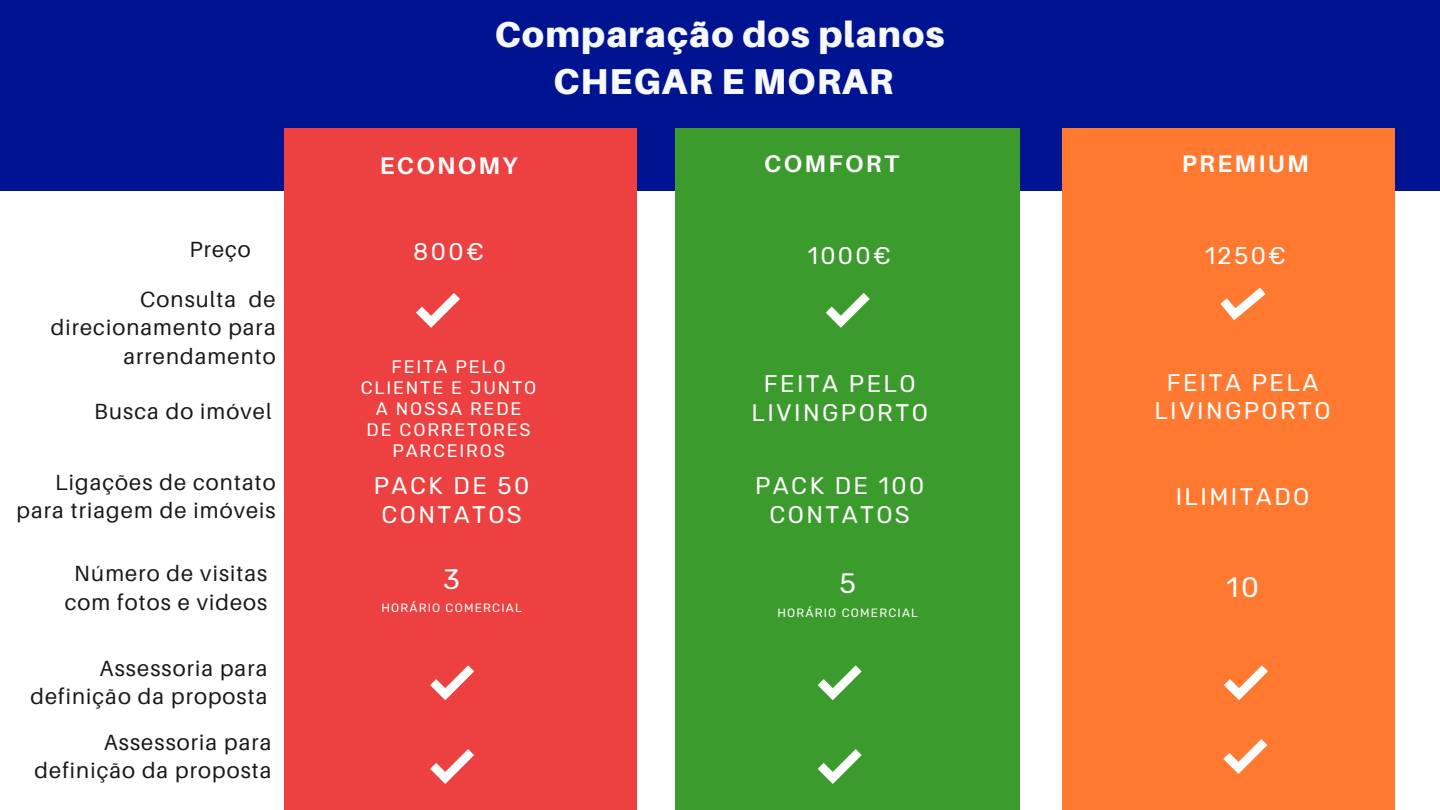
<style>
.page{position:relative;width:1440px;height:810px;background:#fff}
.page>*{position:absolute;margin:0;border:0;box-sizing:border-box;transform-origin:0 0}
.t1{font:900 36px/46.5px "Aileron";letter-spacing:.03em;color:#f6f8fb;text-align:center}
.t2{font:28px "Rubik";color:#fff}
.t3{font:24px/28.5px "Rubik";letter-spacing:.1em;color:#fff;text-align:center}
.t4{font:700 24px "Aileron";letter-spacing:.1em;color:#fff}
.t5{font:22px/28.5px "Aileron";letter-spacing:.05em;color:#191919;text-align:right}
.t6{font:18px/21px "Rubik";letter-spacing:.1em;color:#fff;text-align:center}
.t7{font:12px "Rubik";letter-spacing:.1em;color:#fff}
</style>
<div class="page">
<div style="left:0;top:0;width:1440px;height:191px;background:#001391"></div>
<div style="left:284px;top:128px;width:352px;height:682px;background:#ed4141"></div>
<div style="left:675px;top:128px;width:345px;height:682px;background:#3c9b2d"></div>
<div style="left:1062px;top:128px;width:333px;height:682px;background:#ff7a30"></div>
<svg style="left:416px;top:293px;width:44px;height:35px"></svg>
<svg style="left:826px;top:293px;width:44px;height:35px"></svg>
<svg style="left:1220px;top:288px;width:46px;height:32px"></svg>
<svg style="left:430px;top:665px;width:44px;height:35px"></svg>
<svg style="left:430px;top:749px;width:44px;height:35px"></svg>
<svg style="left:818px;top:665px;width:44px;height:35px"></svg>
<svg style="left:818px;top:749px;width:44px;height:35px"></svg>
<svg style="left:1224px;top:665px;width:44px;height:35px"></svg>
<svg style="left:1223px;top:739px;width:44px;height:35px"></svg>
<h5 class="t5" style="left:189px;top:234px;width:63px">Preço</h5>
<h2 class="t5" style="left:51px;top:284px;width:226px">Consulta de direcionamento para arrendamento</h2>
<h3 class="t5" style="left:94px;top:397px;width:179px">Busca do imóvel</h3>
<p class="t5" style="left:16px;top:467px;width:261px">Ligações de contato para triagem de imóveis</p>
<p class="t5" style="left:65px;top:559px;width:204px;text-align:center">Número de visitas com fotos e videos</p>
<p class="t5" style="left:30px;top:654px;width:238px">Assessoria para definição da proposta</p>
<p class="t5" style="left:35px;top:727px;width:238px">Assessoria para definição da proposta</p>
<p class="t1" style="left:494px;top:11px;width:452px">Comparação dos planos<br>CHEGAR E MORAR</p>
<h1 class="t4" style="left:380px;top:151px;width:139px">ECONOMY</h1>
<h2 class="t4" style="left:764px;top:148px;width:136px">COMFORT</h2>
<h3 class="t4" style="left:1182px;top:148px;width:128px">PREMIUM</h3>
<h3 class="t3" style="left:413px;top:237px;width:72px">800€</h3>
<h3 class="t3" style="left:808px;top:241px;width:85px">1000€</h3>
<p class="t3" style="left:1205px;top:241px;width:83px">1250€</p>
<h3 class="t6" style="left:361px;top:356px;width:177px">FEITA PELO<br>CLIENTE E JUNTO<br>A NOSSA REDE<br>DE CORRETORES<br>PARCEIROS</h3>
<p class="t3" style="left:751px;top:370px;width:178px">FEITA PELO<br>LIVINGPORTO</p>
<h3 class="t3" style="left:1154px;top:368px;width:178px">FEITA PELA<br>LIVINGPORTO</h3>
<h3 class="t3" style="left:374px;top:472px;width:157px">PACK DE 50<br>CONTATOS</h3>
<p class="t3" style="left:755px;top:472px;width:171px">PACK DE 100<br>CONTATOS</p>
<p class="t3" style="left:1176px;top:482px;width:135px">ILIMITADO</p>
<p class="t2" style="left:443px;top:563px;width:18px">3</p>
<p class="t7" style="left:381px;top:601px;width:142px">HORÁRIO COMERCIAL</p>
<h2 class="t7" style="left:777px;top:606px;width:142px">HORÁRIO COMERCIAL</h2>
<h3 class="t2" style="left:839px;top:566px;width:18px">5</h3>
<p class="t2" style="left:1226px;top:571px;width:34px">10</p>
</div>
